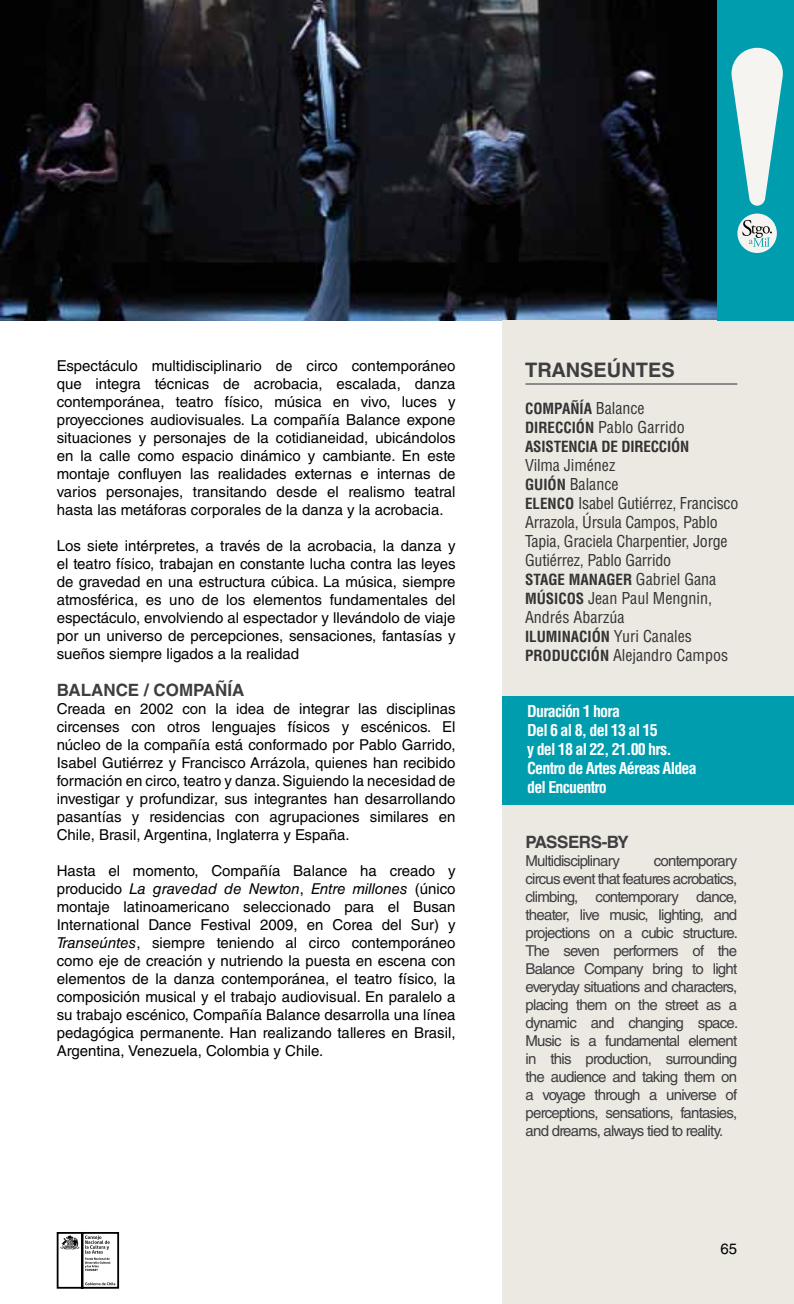
<style>
.page{position:relative;width:794px;height:1304px;background:#fff}
.page>*{position:absolute;margin:0;border:0;box-sizing:border-box;transform-origin:0 0}
.t1{font:700 20px "Helvetica LT Std";color:#3e3d40}
.t2{font:700 17px "Helvetica LT Std";color:#3e3d40}
.t3{font:700 17px "Helvetica LT Std";letter-spacing:-.025em;color:#3e3d40}
.t4{font:condensed 16px/19px "Helvetica LT Std";letter-spacing:-.015em;color:#333}
.t5{font:700 condensed 16px/19px "Helvetica LT Std";letter-spacing:-.05em;color:#fff}
.t6{font:15px/18px "Helvetica LT Std";color:#000;text-align:justify}
.t7{font:15px/18px "Helvetica LT Std";letter-spacing:-.05em;color:#3e3d40;text-align:justify}
.t8{font:700 condensed 15px "Helvetica LT Std";color:#333}
.s1{font-style:italic}
.s2{font-weight:400;font-size:16px}
.s3{font-weight:700;font-size:15px}
</style>
<div class="page">
<img style="left:1px;top:0;width:716px;height:320px">
<img style="left:0;top:0;width:1px;height:321px">
<div style="left:503px;top:320px;width:291px;height:984px;background:#ece9e2"></div>
<hr style="left:525px;top:383px;width:212px;height:2px;background:#6b6c6e">
<div style="left:717px;top:0;width:77px;height:320px;background:#009daf"></div>
<svg style="left:731px;top:48px;width:52px;height:158px"></svg>
<div style="left:737px;top:214px;width:40px;height:39px;background:#f6f4f0;border-radius:50%"></div>
<svg style="left:742px;top:220px;width:30px;height:27px"></svg>
<div style="left:503px;top:697px;width:291px;height:108px;background:#009daf"></div>
<svg style="left:56px;top:1232px;width:64px;height:57px"></svg>
<p class="t6" style="left:57px;top:356px;width:400px">Espectáculo multidisciplinario de circo contemporáneo que integra técnicas de acrobacia, escalada, danza contemporánea, teatro físico, música en vivo, luces y proyecciones audiovisuales. La compañía Balance expone situaciones y personajes de la cotidianeidad, ubicándolos en la calle como espacio dinámico y cambiante. En este montaje confluyen las realidades externas e internas de varios personajes, transitando desde el realismo teatral hasta las metáforas corporales de la danza y la acrobacia.</p>
<p class="t6" style="left:57px;top:536px;width:400px">Los siete intérpretes, a través de la acrobacia, la danza y el teatro físico, trabajan en constante lucha contra las leyes de gravedad en una estructura cúbica. La música, siempre atmosférica, es uno de los elementos fundamentales del espectáculo, envolviendo al espectador y llevándolo de viaje por un universo de percepciones, sensaciones, fantasías y sueños siempre ligados a la realidad</p>
<p class="t2" style="left:57px;top:679px;width:189px">BALANCE / COMPAÑÍA</p>
<p class="t6" style="left:57px;top:699px;width:400px">Creada en 2002 con la idea de integrar las disciplinas circenses con otros lenguajes físicos y escénicos. El núcleo de la compañía está conformado por Pablo Garrido, Isabel Gutiérrez y Francisco Arrázola, quienes han recibido formación en circo, teatro y danza. Siguiendo la necesidad de investigar y profundizar, sus integrantes han desarrollando pasantías y residencias con agrupaciones similares en Chile, Brasil, Argentina, Inglaterra y España.</p>
<p class="t6" style="left:57px;top:861px;width:400px">Hasta el momento, Compañía Balance ha creado y producido <span class="s1">La gravedad de Newton</span>, <span class="s1">Entre millones</span> (único montaje latinoamericano seleccionado para el Busan International Dance Festival 2009, en Corea del Sur) y <span class="s1">Transeúntes</span>, siempre teniendo al circo contemporáneo como eje de creación y nutriendo la puesta en escena con elementos de la danza contemporánea, el teatro físico, la composición musical y el trabajo audiovisual. En paralelo a su trabajo escénico, Compañía Balance desarrolla una línea pedagógica permanente. Han realizando talleres en Brasil, Argentina, Venezuela, Colombia y Chile.</p>
<h1 class="t1" style="left:525px;top:358px;width:151px">TRANSEÚNTES</h1>
<p class="t8" style="left:525px;top:399px;width:121px">COMPAÑÍA <span class="s2">Balance</span></p>
<p class="t4" style="left:525px;top:418px;width:161px"><span class="s3">DIRECCIÓN</span> Pablo Garrido</p>
<p class="t8" style="left:525px;top:437px;width:166px">ASISTENCIA DE DIRECCIÓN</p>
<p class="t4" style="left:525px;top:456px;width:215px">Vilma Jiménez<br><span class="s3">GUIÓN</span> Balance<br><span class="s3">ELENCO</span> Isabel Gutiérrez, Francisco<br>Arrazola, Úrsula Campos, Pablo<br>Tapia, Graciela Charpentier, Jorge<br>Gutiérrez, Pablo Garrido</p>
<p class="t8" style="left:525px;top:570px;width:193px">STAGE MANAGER <span class="s2">Gabriel Gana</span></p>
<p class="t4" style="left:525px;top:589px;width:188px"><span class="s3">MÚSICOS</span> Jean Paul Mengnin,<br>Andrés Abarzúa</p>
<p class="t8" style="left:525px;top:627px;width:168px">ILUMINACIÓN <span class="s2">Yuri Canales</span></p>
<p class="t4" style="left:525px;top:646px;width:205px"><span class="s3">PRODUCCIÓN</span> Alejandro Campos</p>
<p class="t5" style="left:527px;top:701px;width:171px">Duración 1 hora<br>Del 6 al 8, del 13 al 15<br>y del 18 al 22, 21.00 hrs.<br>Centro de Artes Aéreas Aldea del Encuentro</p>
<p class="t3" style="left:525px;top:831px;width:105px">PASSERS-BY</p>
<p class="t7" style="left:525px;top:851px;width:96px">Multidisciplinary</p>
<p class="t7" style="left:525px;top:851px;width:214px;text-indent:128px">contemporary circus event that features acrobatics, climbing, contemporary dance, theater, live music, lighting, and projections on a cubic structure.<br>The seven performers of the Balance Company bring to light everyday situations and characters, placing them on the street as a dynamic and changing space.<br>Music is a fundamental element in this production, surrounding the audience and taking them on a voyage through a universe of perceptions, sensations, fantasies, and dreams, always tied to reality.</p>
<p class="t6" style="left:720px;top:1240px;width:18px">65</p>
</div>
